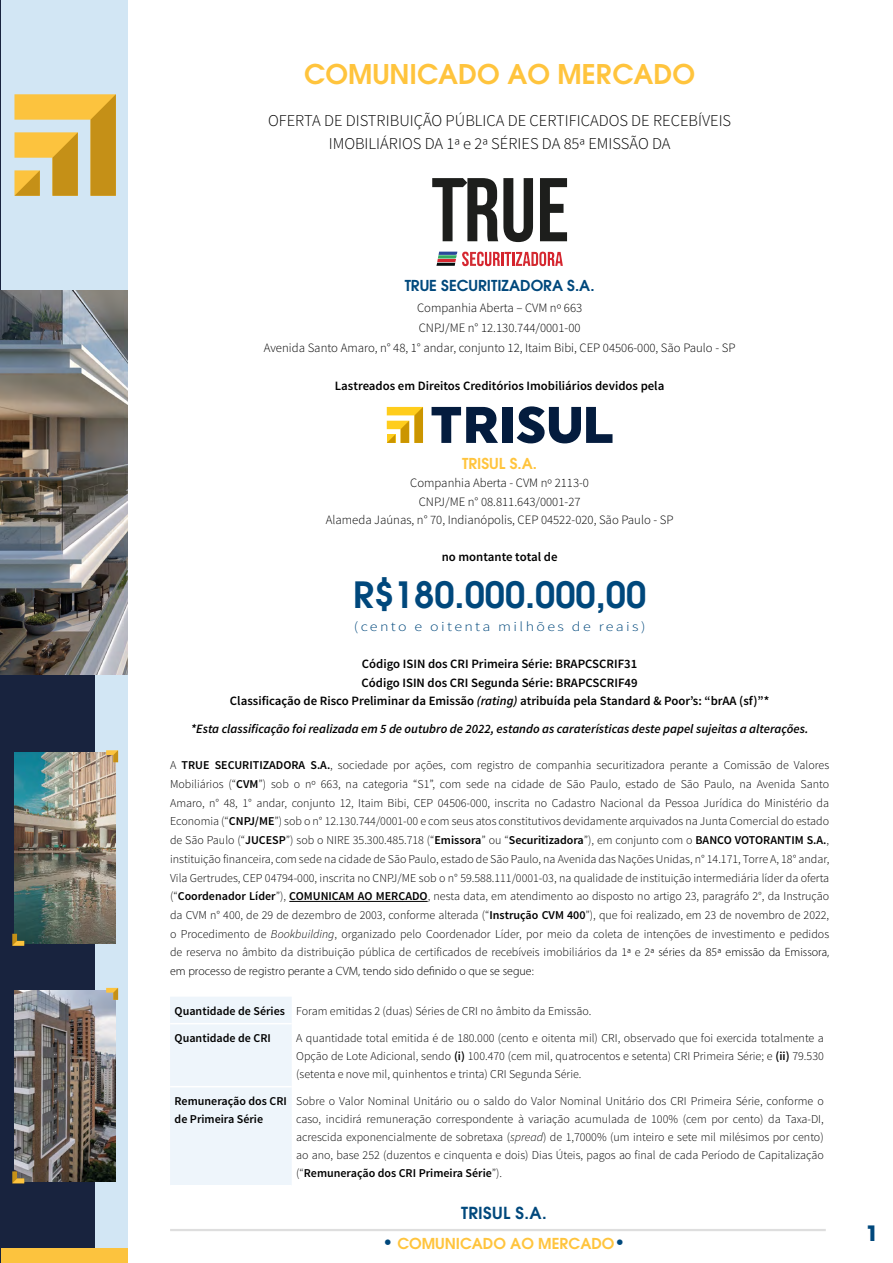
<style>
.page{position:relative;width:893px;height:1263px;background:#fff}
.page>*{position:absolute;margin:0;border:0;box-sizing:border-box;transform-origin:0 0}
.t1{font:600 36px "ITC Avant Garde Pro";color:#00487c}
.t2{font:600 27px "ITC Avant Garde Pro";color:#ffc43d}
.t3{font:700 21px "ITC Avant Garde Pro";color:#00487c}
.t4{font:300 16.5px/23.9px "Source Sans Pro";color:#000;text-align:center}
.t5{font:600 16.5px "ITC Avant Garde Pro";letter-spacing:.02em;color:#00487c}
.t6{font:600 15px "ITC Avant Garde Pro";color:#ffc43d}
.t7{font:600 15px "ITC Avant Garde Pro";color:#00487c}
.t8{font:300 13.5px "Source Sans Pro";letter-spacing:.15em;color:#00487c;scale:1.18 1}
.t9{font:600 12.75px/18.6px "Source Sans Pro";color:#000;text-align:center}
.t10{font:300 12.75px/20.2px "Source Sans Pro";color:#000;text-align:center}
.t11{font:italic 600 12.75px "Source Sans Pro";color:#000}
.t12{font:300 12px/18.8px "Source Sans Pro";color:#000;text-align:justify}
.t13{font:300 12px "Myriad Pro";color:#000}
.t14{font:600 12px/18px "Source Sans Pro";color:#000}
.s1{font-style:italic}
.s2{font-weight:600}
.s3{font-family:"Myriad Pro"}
.s4{font-size:18px;color:#00487c}
</style>
<div class="page">
<hr style="left:170px;top:1229px;width:656px;height:2px;background:#ccc">
<div style="left:1px;top:0;width:127px;height:1263px;background:#d2e6f4"></div>
<div style="left:1px;top:0;width:94px;height:1263px;background:#18233e"></div>
<div style="left:1px;top:0;width:127px;height:290px;background:#d2e6f4"></div>
<img style="left:1px;top:290px;width:127px;height:385px">
<div style="left:1px;top:1249px;width:127px;height:14px;background:#fcc33e"></div>
<img style="left:15px;top:752px;width:101px;height:191px">
<svg style="left:106px;top:750px;width:12px;height:12px"></svg>
<svg style="left:12px;top:934px;width:12px;height:12px"></svg>
<img style="left:15px;top:990px;width:101px;height:191px">
<svg style="left:106px;top:988px;width:12px;height:12px"></svg>
<svg style="left:12px;top:1171px;width:12px;height:12px"></svg>
<svg style="left:14px;top:94px;width:102px;height:102px"></svg>
<hr style="left:289px;top:901px;width:139px;height:1px;background:#000">
<svg style="left:436px;top:251px;width:127px;height:15px"></svg>
<svg style="left:432px;top:178px;width:101px;height:64px"></svg>
<svg style="left:540px;top:178px;width:27px;height:63px"></svg>
<svg style="left:432px;top:407px;width:66px;height:36px"></svg>
<div style="left:502px;top:407px;width:10px;height:36px;background:#041c3e"></div>
<svg style="left:517px;top:406px;width:95px;height:37px"></svg>
<svg style="left:387px;top:407px;width:36px;height:36px"></svg>
<div style="left:170px;top:997px;width:122px;height:188px;background:#eef5fb"></div>
<hr style="left:170px;top:1023px;width:122px;height:1px;background:#fff">
<hr style="left:170px;top:1086px;width:122px;height:1px;background:#fff">
<h2 class="t2" style="left:304px;top:56px;width:392px">COMUNICADO AO MERCADO</h2>
<h3 class="t4" style="left:268px;top:108px;width:465px">OFERTA DE DISTRIBUIÇÃO PÚBLICA DE CERTIFICADOS DE RECEBÍVEIS<br>IMOBILIÁRIOS DA 1ª e 2ª SÉRIES DA 85ª EMISSÃO DA</h3>
<p class="t7" style="left:405px;top:276px;width:191px">TRUE SECURITIZADORA S.A.</p>
<p class="t10" style="left:264px;top:297px;width:473px">Companhia Aberta – CVM nº 663<br>CNPJ/ME n° 12.130.744/0001-00<br>Avenida Santo Amaro, n° 48, 1° andar, conjunto 12, Itaim Bibi, CEP 04506-000, São Paulo - SP</p>
<p class="t9" style="left:335px;top:377px;width:331px">Lastreados em Direitos Creditórios Imobiliários devidos pela</p>
<p class="t6" style="left:462px;top:453px;width:76px">TRISUL S.A.</p>
<p class="t10" style="left:326px;top:474px;width:349px;line-height:18.6px">Companhia Aberta - CVM nº 2113-0<br>CNPJ/ME n° 08.811.643/0001-27<br>Alameda Jaúnas, n° 70, Indianópolis, CEP 04522-020, São Paulo - SP</p>
<p class="t9" style="left:442px;top:548px;width:117px">no montante total de</p>
<h1 class="t1" style="left:353px;top:571px;width:295px">R$180.000.000,00</h1>
<p class="t8" style="left:354px;top:619px;width:249px">(cento e oitenta milhões de reais)</p>
<p class="t9" style="left:230px;top:655px;width:541px">Código ISIN dos CRI Primeira Série: BRAPCSCRIF31<br>Código ISIN dos CRI Segunda Série: BRAPCSCRIF49<br>Classificação de Risco Preliminar da Emissão <span class="s1">(rating)</span> atribuída pela Standard &amp; Poor’s: “brAA (sf)”*</p>
<p class="t11" style="left:191px;top:720px;width:619px">*Esta classificação foi realizada em 5 de outubro de 2022, estando as caraterísticas deste papel sujeitas a alterações.</p>
<p class="t12" style="left:170px;top:756px;width:661px">A <span class="s2">TRUE SECURITIZADORA S.A.</span>, sociedade por ações, com registro de companhia securitizadora perante a Comissão de Valores Mobiliários (“<span class="s2">CVM</span>”) sob o nº 663, na categoria “S1”, com sede na cidade de São Paulo, estado de São Paulo, na Avenida Santo Amaro, n° 48, 1° andar, conjunto 12, Itaim Bibi, CEP 04506-000, inscrita no Cadastro Nacional da Pessoa Jurídica do Ministério da Economia (“<span class="s2">CNPJ/ME</span>”) sob o n° 12.130.744/0001-00 e com seus atos constitutivos devidamente arquivados na Junta Comercial do estado de São Paulo (“<span class="s2">JUCESP</span>”) sob o NIRE 35.300.485.718 (“<span class="s2">Emissora</span>” ou “<span class="s2">Securitizadora</span>”), em conjunto com o <span class="s2">BANCO VOTORANTIM S.A.</span>, instituição financeira, com sede na cidade de São Paulo, estado de São Paulo, na Avenida das Nações Unidas, n° 14.171, Torre A, 18° andar, Vila Gertrudes, CEP 04794-000, inscrita no CNPJ/ME sob o n° 59.588.111/0001-03, na qualidade de instituição intermediária líder da oferta (“<span class="s2">Coordenador Líder</span>”), <span class="s2">COMUNICAM AO MERCADO</span>, nesta data, em atendimento ao disposto no artigo 23, paragráfo 2°, da Instrução da CVM n° 400, de 29 de dezembro de 2003, conforme alterada (“<span class="s2">Instrução CVM 400</span>”), que foi realizado, em 23 de novembro de 2022, o Procedimento de <span class="s1">Bookbuilding</span>, organizado pelo Coordenador Líder, por meio da coleta de intenções de investimento e pedidos de reserva no âmbito da distribuição pública de certificados de recebíveis imobiliários da 1<span class="s3">ª</span> e 2<span class="s3">ª séries da 85ª emissão da Emissora,</span></p>
<p class="t13" style="left:170px;top:964px;width:365px">em processo de registro perante a CVM, tendo sido definido o que se segue:</p>
<p class="t12" style="left:175px;top:1001px;width:418px"><span class="s2">Quantidade de Séries</span> Foram emitidas 2 (duas) Séries de CRI no âmbito da Emissão.</p>
<p class="t14" style="left:175px;top:1029px;width:98px">Quantidade de CRI</p>
<p class="t12" style="left:296px;top:1029px;width:529px;line-height:18px">A quantidade total emitida é de 180.000 (cento e oitenta mil) CRI, observado que foi exercida totalmente a Opção de Lote Adicional, sendo <span class="s2">(i)</span> 100.470 (cem mil, quatrocentos e setenta) CRI Primeira Série; e <span class="s2">(ii)</span> 79.530 (setenta e nove mil, quinhentos e trinta) CRI Segunda Série.</p>
<p class="t14" style="left:175px;top:1092px;width:114px">Remuneração dos CRI de Primeira Série</p>
<p class="t12" style="left:296px;top:1092px;width:529px;line-height:18px">Sobre o Valor Nominal Unitário ou o saldo do Valor Nominal Unitário dos CRI Primeira Série, conforme o caso, incidirá remuneração correspondente à variação acumulada de 100% (cem por cento) da Taxa-DI, acrescida exponencialmente de sobretaxa (<span class="s1">spread</span>) de 1,7000% (um inteiro e sete mil milésimos por cento) ao ano, base 252 (duzentos e cinquenta e dois) Dias Úteis, pagos ao final de cada Período de Capitalização (“<span class="s2">Remuneração dos CRI Primeira Série</span>”).</p>
<h3 class="t5" style="left:461px;top:1202px;width:87px">TRISUL S.A.</h3>
<p class="t6" style="left:382px;top:1234px;width:244px"><span class="s4">•</span> COMUNICADO AO MERCADO<span class="s4">•</span></p>
<h3 class="t3" style="left:866px;top:1219px;width:14px">1</h3>
</div>
